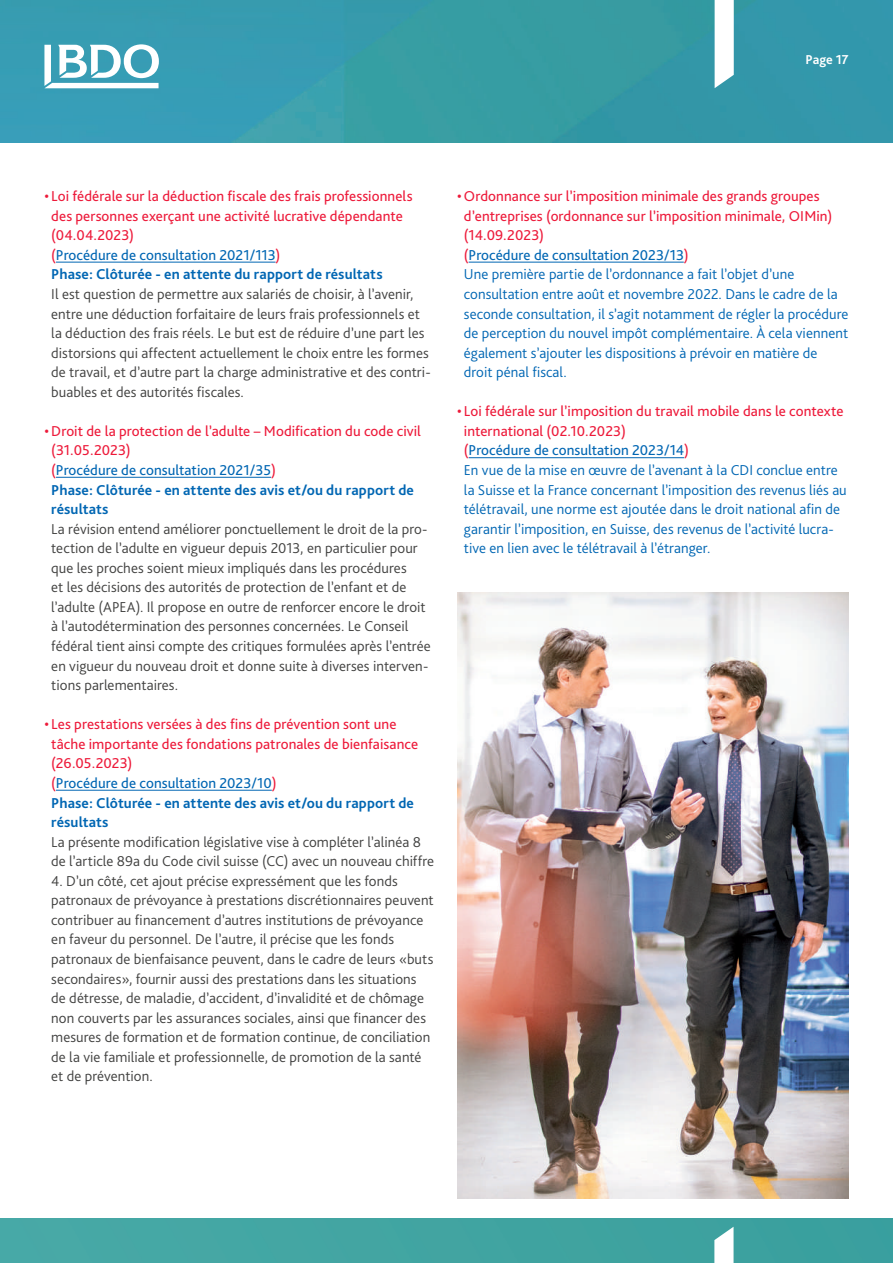
<style>
.page{position:relative;width:893px;height:1263px;background:#fff}
.page>*{position:absolute;margin:0;border:0;box-sizing:border-box;transform-origin:0 0}
.t1{font:300 15px/19.5px "Bliss Pro";color:#414140}
.t2{font:300 15px/19.5px "Bliss Pro";color:#0166b3}
.t3{font:15px/19.5px "Bliss Pro";letter-spacing:.005em;color:#ed1a3a}
.t4{font:700 13.5px "Bliss Pro";color:#fff}
.s1{color:#0166b3}
.s2{font-weight:700;color:#0166b3}
.s3{font-weight:400;color:#ed1a3a}
.s4{font-weight:400}
</style>
<div class="page">
<img style="left:0;top:0;width:892px;height:143px">
<div style="left:0;top:1218px;width:892px;height:45px;background:#42a4a1"></div>
<svg style="left:44px;top:44px;width:115px;height:44px"></svg>
<svg style="left:714px;top:1227px;width:19px;height:36px"></svg>
<svg style="left:714px;top:0;width:19px;height:88px"></svg>
<hr style="left:56px;top:262px;width:219px;height:1px;background:#0166b3">
<hr style="left:56px;top:477px;width:215px;height:1px;background:#0166b3">
<hr style="left:56px;top:790px;width:216px;height:1px;background:#0166b3">
<hr style="left:468px;top:262px;width:215px;height:1px;background:#0166b3">
<hr style="left:468px;top:457px;width:216px;height:1px;background:#0166b3">
<img style="left:457px;top:592px;width:391px;height:607px">
<p class="t4" style="left:805px;top:55px;width:44px">Page 17</p>
<p class="t3" style="left:51px;top:188px;width:363px;text-indent:-7px">• Loi fédérale sur la déduction fiscale des frais professionnels des personnes exerçant une activité lucrative dépendante (04.04.2023)<br>(<span class="s1">Procédure de consultation 2021/113</span>)<br><span class="s2">Phase: Clôturée - en attente du rapport de résultats</span></p>
<p class="t1" style="left:51px;top:286px;width:381px">Il est question de permettre aux salariés de choisir, à l’avenir, entre une déduction forfaitaire de leurs frais professionnels et la déduction des frais réels. Le but est de réduire d’une part les distorsions qui affectent actuellement le choix entre les formes de travail, et d’autre part la charge administrative et des contri&shy;buables et des autorités fiscales.</p>
<p class="t3" style="left:51px;top:423px;width:371px;text-indent:-7px">• Droit de la protection de l’adulte – Modification du code civil (31.05.2023)<br>(<span class="s1">Procédure de consultation 2021/35</span>)<br><span class="s2">Phase: Clôturée - en attente des avis et/ou du rapport de résultats</span></p>
<p class="t1" style="left:51px;top:520px;width:381px">La révision entend améliorer ponctuellement le droit de la pro&shy;tection de l’adulte en vigueur depuis 2013, en particulier pour que les proches soient mieux impliqués dans les procédures<br>et les décisions des autorités de protection de l’enfant et de l’adulte (APEA). Il propose en outre de renforcer encore le droit à l’autodétermination des personnes concernées. Le Conseil fédéral tient ainsi compte des critiques formulées après l’entrée en vigueur du nouveau droit et donne suite à diverses interven&shy;tions parlementaires.</p>
<p class="t3" style="left:51px;top:716px;width:368px;text-indent:-7px">• Les prestations versées à des fins de prévention sont une tâche importante des fondations patronales de bienfaisance (26.05.2023)<br>(<span class="s1">Procédure de consultation 2023/10</span>)<br><span class="s2">Phase: Clôturée - en attente des avis et/ou du rapport de résultats</span></p>
<p class="t1" style="left:51px;top:833px;width:384px">La présente modification législative vise à compléter l’alinéa 8 de l’article 89a du Code civil suisse (CC) avec un nouveau chiffre</p>
<p class="t1" style="left:51px;top:872px;width:384px">4. D’un côté, cet ajout précise expressément que les fonds patronaux de prévoyance à prestations discrétionnaires peuvent contribuer au financement d’autres institutions de prévoyance en faveur du personnel. De l’autre, il précise que les fonds patronaux de bienfaisance peuvent, dans le cadre de leurs «buts secondaires», fournir aussi des prestations dans les situations de détresse, de maladie, d’accident, d’invalidité et de chômage non couverts par les assurances sociales, ainsi que financer des mesures de formation et de formation continue, de conciliation de la vie familiale et professionnelle, de promotion de la santé et de prévention.</p>
<p class="t2" style="left:464px;top:188px;width:386px;text-indent:-7px"><span class="s3">• Ordonnance sur l’imposition minimale des grands groupes d’entreprises (ordonnance sur l’imposition minimale, OIMin) (14.09.2023)<br>(</span><span class="s4">Procédure de consultation 2023/13</span><span class="s3">)<br></span>Une première partie de l’ordonnance a fait l’objet d’une consultation entre août et novembre 2022. Dans le cadre de la seconde consultation, il s’agit notamment de régler la procédure de perception du nouvel impôt complémentaire. À cela viennent également s’ajouter les dispositions à prévoir en matière de droit pénal fiscal.</p>
<p class="t2" style="left:464px;top:403px;width:384px;text-indent:-7px"><span class="s3">• Loi fédérale sur l’imposition du travail mobile dans le contexte international (02.10.2023)<br>(</span><span class="s4">Procédure de consultation 2023/14</span><span class="s3">)<br></span>En vue de la mise en œuvre de l’avenant à la CDI conclue entre la Suisse et la France concernant l’imposition des revenus liés au télétravail, une norme est ajoutée dans le droit national afin de garantir l’imposition, en Suisse, des revenus de l’activité lucra&shy;tive en lien avec le télétravail à l’étranger.</p>
</div>
